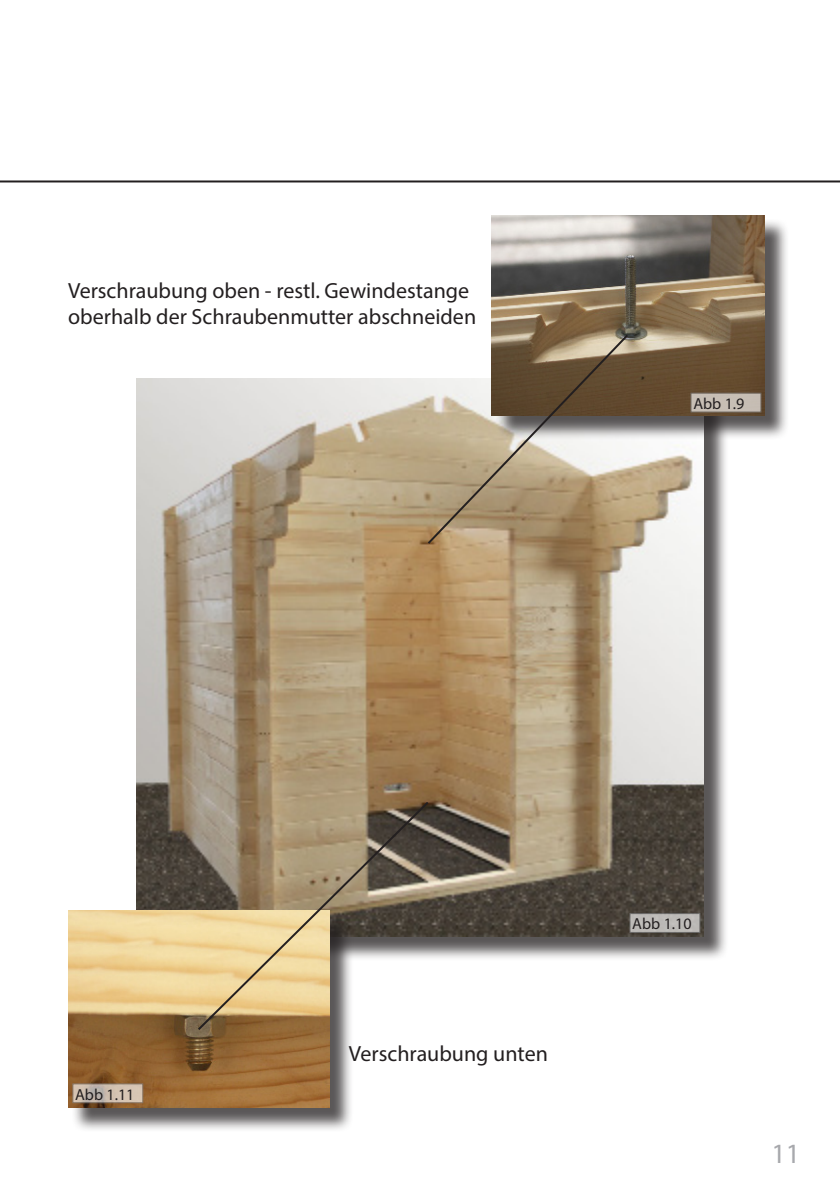
<style>
.page{position:relative;width:840px;height:1191px;background:#fff}
.page>*{position:absolute;margin:0;border:0;box-sizing:border-box;transform-origin:0 0}
.t1{font:28px "Myriad Pro";color:#a8a9ad}
.t2{font:22px/26.4px "Myriad Pro";color:#231f20}
.t3{font:16px "Myriad Pro";color:#231f20}
</style>
<div class="page">
<div style="left:139px;top:381px;width:589px;height:580px;background:#231f20;opacity:.75"></div>
<img style="left:136px;top:378px;width:567px;height:558px">
<hr style="left:0;top:180px;width:839px;height:2px;background:#231f20">
<div style="left:494px;top:218px;width:294px;height:222px;background:#231f20;opacity:.75"></div>
<img style="left:491px;top:215px;width:272px;height:200px">
<div style="left:71px;top:913px;width:282px;height:219px;background:#231f20;opacity:.75"></div>
<img style="left:68px;top:910px;width:261px;height:197px">
<div style="left:690px;top:393px;width:71px;height:19px;background:#c7beb4;border:1px solid #808285"></div>
<svg style="left:72px;top:1083px;width:71px;height:20px"></svg>
<div style="left:629px;top:913px;width:71px;height:20px;background:#bdbab7;border:1px solid #808285"></div>
<svg style="left:425px;top:332px;width:204px;height:214px"></svg>
<svg style="left:196px;top:799px;width:234px;height:233px"></svg>
<p class="t2" style="left:68px;top:277px;width:409px">Verschraubung oben - restl. Gewindestange oberhalb der Schraubenmutter abschneiden</p>
<p class="t3" style="left:693px;top:393px;width:53px">Abb 1.9</p>
<p class="t3" style="left:75px;top:1084px;width:61px">Abb 1.11</p>
<p class="t2" style="left:349px;top:1039px;width:200px">Verschraubung unten</p>
<p class="t3" style="left:632px;top:914px;width:61px">Abb 1.10</p>
<p class="t1" style="left:771px;top:1135px;width:30px">11</p>
</div>
